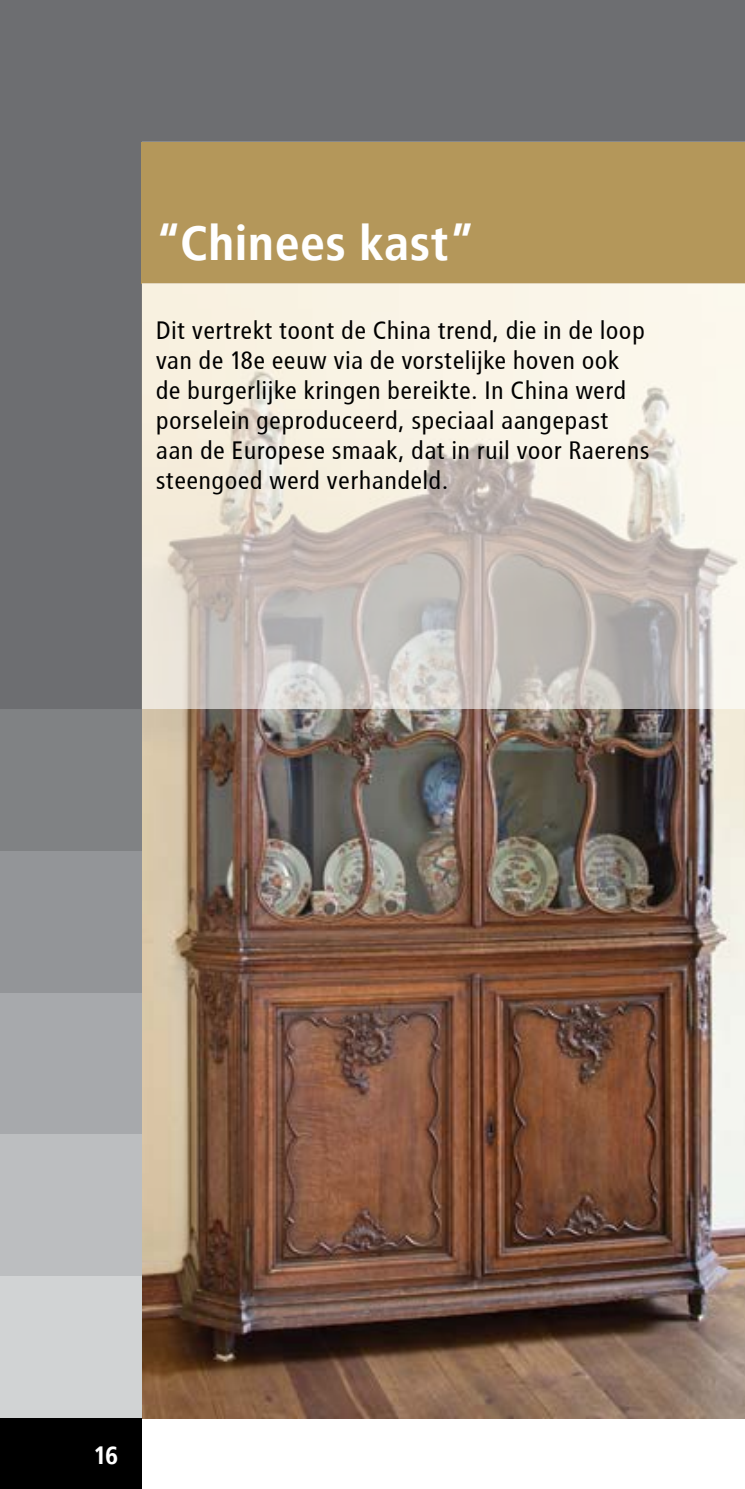
<style>
.page{position:relative;width:745px;height:1489px;background:#fff}
.page>*{position:absolute;margin:0;border:0;box-sizing:border-box;transform-origin:0 0}
.t1{font:700 48.75px "Transit";color:#fff}
.t2{font:25px/30px "Transit";color:#000}
.t3{font:700 25px "Transit";color:#fff}
</style>
<div class="page">
<img style="left:142px;top:709px;width:602px;height:708px">
<div style="left:0;top:1417px;width:142px;height:71px;background:#000"></div>
<div style="left:0;top:709px;width:142px;height:141px;background:#808284"></div>
<div style="left:0;top:850px;width:142px;height:142px;background:#939598"></div>
<div style="left:0;top:0;width:744px;height:709px;background:#6d6e71"></div>
<div style="left:142px;top:142px;width:602px;height:141px;background:#b4975a"></div>
<div style="left:0;top:992px;width:142px;height:142px;background:#a7a9ac"></div>
<div style="left:0;top:1134px;width:142px;height:142px;background:#bcbec0"></div>
<div style="left:0;top:1276px;width:142px;height:141px;background:#d1d3d4"></div>
<svg style="left:142px;top:283px;width:602px;height:426px;background:#e0dad0"></svg>
<h1 class="t1" style="left:156px;top:211px;width:321px">“Chinees kast”</h1>
<p class="t2" style="left:156px;top:317px;width:495px">Dit vertrekt toont de China trend, die in de loop van de 18e eeuw via de vorstelijke hoven ook de burgerlijke kringen bereikte. In China werd porselein geproduceerd, speciaal aangepast aan de Europese smaak, dat in ruil voor Raerens steengoed werd verhandeld.</p>
<p class="t3" style="left:94px;top:1438px;width:26px">16</p>
</div>
